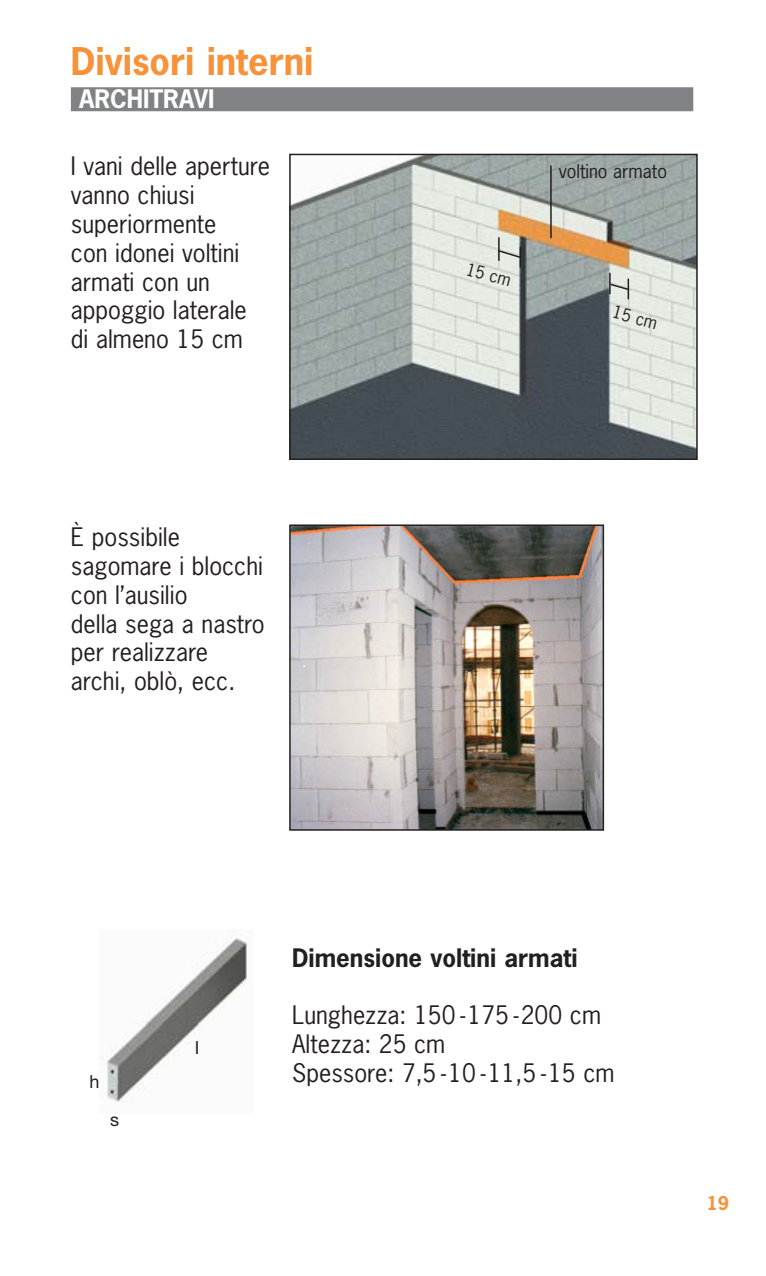
<style>
.page{position:relative;width:766px;height:1276px;background:#fff}
.page>*{position:absolute;margin:0;border:0;box-sizing:border-box;transform-origin:0 0}
.t1{font:700 36px "News Gothic";color:#f79239}
.t2{font:24px/28.8px "News Gothic";color:#231f20}
.t3{font:700 24px "News Gothic";color:#231f20}
.t4{font:700 24px "News Gothic";color:#fff}
.t5{font:18px "News Gothic";color:#231f20}
.t6{font:18px "Helvetica Neue";color:#231f20}
.t7{font:700 18px "News Gothic";color:#f79239}
.t8{font:16.5px "News Gothic";color:#231f20}
</style>
<div class="page">
<div style="left:71px;top:87px;width:622px;height:24px;background:#808285"></div>
<img style="left:292px;top:157px;width:402px;height:300px">
<div style="left:289px;top:154px;width:408px;height:306px;border:2px solid #231f20"></div>
<img style="left:292px;top:527px;width:309px;height:300px">
<div style="left:289px;top:524px;width:315px;height:306px;border:2px solid #231f20"></div>
<img style="left:101px;top:936px;width:146px;height:166px">
<svg style="left:496px;top:237px;width:27px;height:24px"></svg>
<hr style="left:519px;top:247px;width:2px;height:20px;background:#231f20">
<hr style="left:627px;top:279px;width:2px;height:20px;background:#231f20">
<svg style="left:608px;top:273px;width:22px;height:21px"></svg>
<hr style="left:550px;top:166px;width:1px;height:72px;background:#231f20">
<h1 class="t1" style="left:71px;top:45px;width:244px">Divisori interni</h1>
<p class="t4" style="left:79px;top:88px;width:137px">ARCHITRAVI</p>
<p class="t2" style="left:71px;top:154px;width:200px">I vani delle aperture vanno chiusi superiormente<br>con idonei voltini armati con un appoggio laterale di almeno 15 cm</p>
<p class="t2" style="left:71px;top:524px;width:195px">È possibile sagomare i blocchi con l’ausilio<br>della sega a nastro per realizzare archi, oblò, ecc.</p>
<p class="t8" style="left:468px;top:261px;width:47px;rotate:15deg">15 cm</p>
<p class="t5" style="left:558px;top:162px;width:110px">voltino armato</p>
<p class="t8" style="left:615px;top:304px;width:47px;rotate:15deg">15 cm</p>
<p class="t6" style="left:89px;top:1075px;width:12px">h</p>
<p class="t6" style="left:110px;top:1113px;width:10px">s</p>
<p class="t6" style="left:195px;top:1041px;width:6px">I</p>
<p class="t3" style="left:292px;top:946px;width:287px">Dimensione voltini armati</p>
<p class="t2" style="left:292px;top:1002px;width:310px">Lunghezza: 150 - 175 - 200 cm<br>Altezza: 25 cm</p>
<p class="t2" style="left:292px;top:1060px;width:324px">Spessore: 7,5 - 10 - 11,5 - 15 cm</p>
<p class="t7" style="left:706px;top:1195px;width:24px">19</p>
</div>
